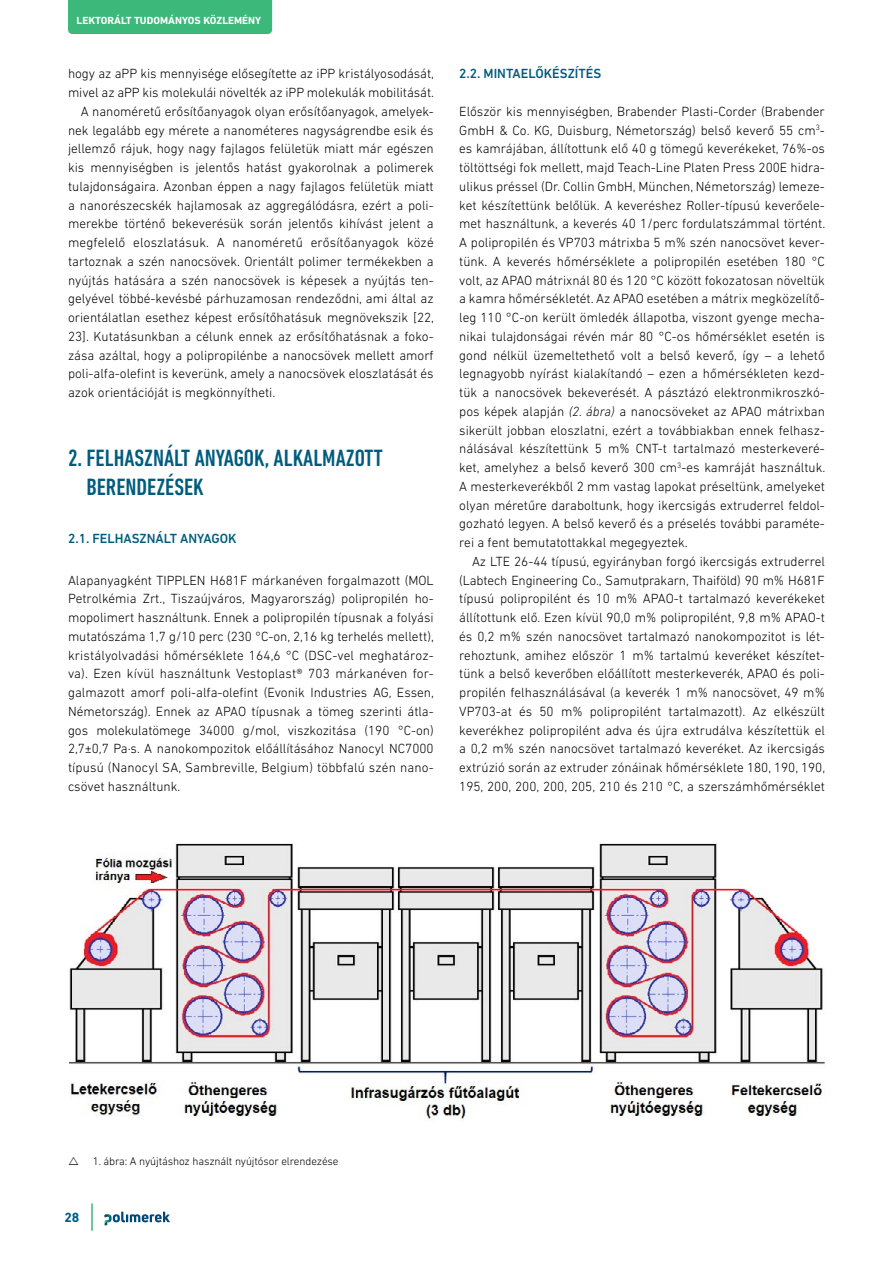
<style>
.page{position:relative;width:893px;height:1263px;background:#fff}
.page>*{position:absolute;margin:0;border:0;box-sizing:border-box;transform-origin:0 0}
.t1{font:500 condensed 24px/28.8px "DIN Next LT Pro";color:#005c7e}
.t2{font:300 13.5px/18.8px "DIN Next LT Pro";color:#000;text-align:justify}
.t3{font:500 13.5px "DIN Next LT Pro";color:#005c7e}
.t4{font:700 13.5px "DIN Next LT Pro";color:#005c7e}
.t5{font:300 11.25px "DIN Next LT Pro";letter-spacing:-.01em;color:#000}
.t6{font:700 10.5px "DIN Next LT Pro";color:#fff}
.s1{font-style:italic}
</style>
<div class="page">
<hr style="left:91px;top:1203px;width:2px;height:28px;background:#3bb87a">
<svg style="left:105px;top:1211px;width:65px;height:14px"></svg>
<div style="left:68px;top:0;width:204px;height:34px;background:#3bb87a"></div>
<img style="left:70px;top:843px;width:755px;height:277px">
<p class="t6" style="left:77px;top:14px;width:186px">LEKTORÁLT TUDOMÁNYOS KÖZLEMÉNY</p>
<p class="t2" style="left:68px;top:64px;width:367px">hogy az aPP kis mennyisége elősegítette az iPP kristályosodását,</p>
<p class="t2" style="left:68px;top:83px;width:367px">mivel az aPP kis molekulái növelték az iPP molekulák mobilitását.</p>
<p class="t2" style="left:81px;top:102px;width:354px">A nanoméretű erősítőanyagok olyan erősítőanyagok, amelyek-</p>
<p class="t2" style="left:68px;top:120px;width:367px">nek legalább egy mérete a nanométeres nagyságrendbe esik és</p>
<p class="t2" style="left:68px;top:139px;width:367px">jellemző rájuk, hogy nagy fajlagos felületük miatt már egészen</p>
<p class="t2" style="left:68px;top:158px;width:367px">kis mennyiségben is jelentős hatást gyakorolnak a polimerek</p>
<p class="t2" style="left:68px;top:177px;width:367px">tulajdonságaira. Azonban éppen a nagy fajlagos felületük miatt</p>
<p class="t2" style="left:68px;top:195px;width:367px">a nanorészecskék hajlamosak az aggregálódásra, ezért a poli-</p>
<p class="t2" style="left:68px;top:214px;width:367px">merekbe történő bekeverésük során jelentős kihívást jelent a</p>
<p class="t2" style="left:68px;top:233px;width:367px">megfelelő eloszlatásuk. A nanoméretű erősítőanyagok közé</p>
<p class="t2" style="left:68px;top:252px;width:367px">tartoznak a szén nanocsövek. Orientált polimer termékekben a</p>
<p class="t2" style="left:68px;top:270px;width:367px">nyújtás hatására a szén nanocsövek is képesek a nyújtás ten-</p>
<p class="t2" style="left:68px;top:289px;width:367px">gelyével többé-kevésbé párhuzamosan rendeződni, ami által az</p>
<p class="t2" style="left:68px;top:308px;width:368px">orientálatlan esethez képest erősítőhatásuk megnövekszik [22,</p>
<p class="t2" style="left:68px;top:327px;width:367px">23]. Kutatásunkban a célunk ennek az erősítőhatásnak a foko-</p>
<p class="t2" style="left:68px;top:345px;width:367px">zása azáltal, hogy a polipropilénbe a nanocsövek mellett amorf</p>
<p class="t2" style="left:68px;top:364px;width:367px">poli-alfa-olefint is keverünk, amely a nanocsövek eloszlatását és</p>
<p class="t2" style="left:68px;top:383px;width:209px">azok orientációját is megkönnyítheti.</p>
<h1 class="t1" style="left:87px;top:444px;width:298px;text-indent:-19px">2. FELHASZNÁLT ANYAGOK, ALKALMAZOTT<br>BERENDEZÉSEK</h1>
<p class="t3" style="left:68px;top:531px;width:170px">2.1. FELHASZNÁLT ANYAGOK</p>
<p class="t2" style="left:68px;top:570px;width:368px">Alapanyagként TIPPLEN H681F márkanéven forgalmazott (MOL Petrolkémia Zrt., Tiszaújváros, Magyarország) polipropilén ho&shy;mopolimert használtunk. Ennek a polipropilén típusnak a folyási mutatószáma 1,7 g/10 perc (230 °C-on, 2,16 kg terhelés mellett), kristályolvadási hőmérséklete 164,6 °C (DSC-vel meghatároz&shy;va). Ezen kívül használtunk Vestoplast® 703 márkanéven for&shy;galmazott amorf poli-alfa-olefint (Evonik Industries AG, Essen, Németország). Ennek az APAO típusnak a tömeg szerinti átla&shy;gos molekulatömege 34000 g/mol, viszkozitása (190 °C-on)<br>2,7±0,7 Pa·s. A nanokompozitok előállításához Nanocyl NC7000 típusú (Nanocyl SA, Sambreville, Belgium) többfalú szén nano&shy;csövet használtunk.</p>
<p class="t3" style="left:459px;top:66px;width:143px">2.2. MINTAELŐKÉSZÍTÉS</p>
<p class="t2" style="left:459px;top:102px;width:367px">Először kis mennyiségben, Brabender Plasti-Corder (Brabender GmbH &amp; Co. KG, Duisburg, Németország) belső keverő 55 cm<sup>3</sup>- es kamrájában, állítottunk elő 40 g tömegű keverékeket, 76%-os töltöttségi fok mellett, majd Teach-Line Platen Press 200E hidra&shy;ulikus préssel (Dr. Collin GmbH, München, Németország) lemeze&shy;ket készítettünk belőlük. A keveréshez Roller-típusú keverőele&shy;met használtunk, a keverés 40 1/perc fordulatszámmal történt.<br>A polipropilén és VP703 mátrixba 5 m% szén nanocsövet kever&shy;tünk. A keverés hőmérséklete a polipropilén esetében 180 °C volt, az APAO mátrixnál 80 és 120 °C között fokozatosan növeltük a kamra hőmérsékletét. Az APAO esetében a mátrix megközelítő&shy;leg 110 °C-on került ömledék állapotba, viszont gyenge mecha&shy;nikai tulajdonságai révén már 80 °C-os hőmérséklet esetén is gond nélkül üzemeltethető volt a belső keverő, így – a lehető legnagyobb nyírást kialakítandó – ezen a hőmérsékleten kezd&shy;tük a nanocsövek bekeverését. A pásztázó elektronmikroszkó&shy;pos képek alapján <span class="s1">(2. ábra)</span> a nanocsöveket az APAO mátrixban sikerült jobban eloszlatni, ezért a továbbiakban ennek felhasz&shy;nálásával készítettünk 5 m% CNT-t tartalmazó mesterkeveré&shy;ket, amelyhez a belső keverő 300 cm<sup>3</sup>-es kamráját használtuk.<br>A mesterkeverékből 2 mm vastag lapokat préseltünk, amelyeket olyan méretűre daraboltunk, hogy ikercsigás extruderrel feldol&shy;gozható legyen. A belső keverő és a préselés további paraméte&shy;rei a fent bemutatottakkal megegyeztek.</p>
<p class="t2" style="left:459px;top:552px;width:367px;text-indent:13px">Az LTE 26-44 típusú, egyirányban forgó ikercsigás extruderrel (Labtech Engineering Co., Samutprakarn, Thaiföld) 90 m% H681F típusú polipropilént és 10 m% APAO-t tartalmazó keverékeket állítottunk elő. Ezen kívül 90,0 m% polipropilént, 9,8 m% APAO-t és 0,2 m% szén nanocsövet tartalmazó nanokompozitot is lét&shy;rehoztunk, amihez először 1 m% tartalmú keveréket készítet&shy;tünk a belső keverőben előállított mesterkeverék, APAO és poli&shy;propilén felhasználásával (a keverék 1 m% nanocsövet, 49 m% VP703-at és 50 m% polipropilént tartalmazott). Az elkészült keverékhez polipropilént adva és újra extrudálva készítettük el a 0,2 m% szén nanocsövet tartalmazó keveréket. Az ikercsigás extrúzió során az extruder zónáinak hőmérséklete 180, 190, 190, 195, 200, 200, 200, 205, 210 és 210 °C, a szerszámhőmérséklet</p>
<p class="t5" style="left:93px;top:1155px;width:247px">1. ábra: A nyújtáshoz használt nyújtósor elrendezése</p>
<p class="t4" style="left:64px;top:1210px;width:17px">28</p>
</div>
